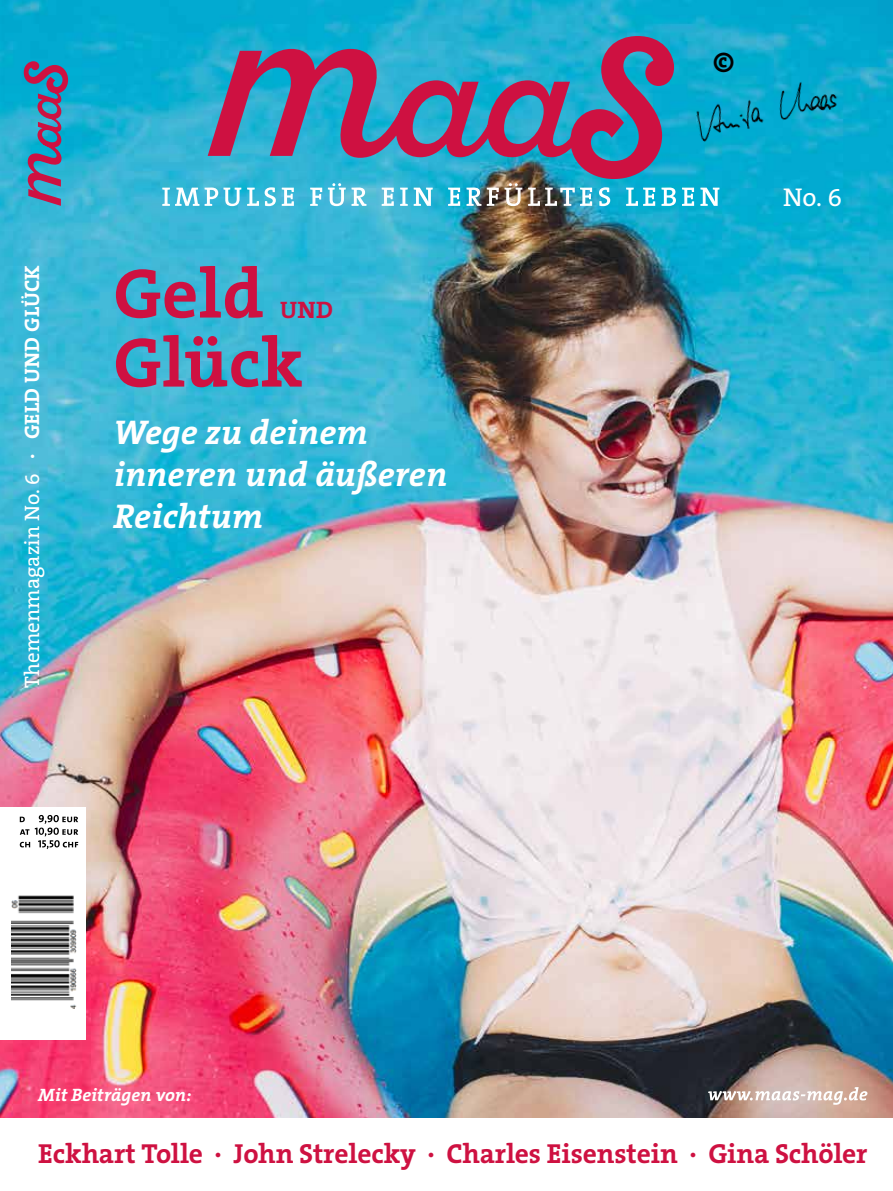
<style>
.page{position:relative;width:893px;height:1191px;background:#fff}
.page>*{position:absolute;margin:0;border:0;box-sizing:border-box;transform-origin:0 0}
.t1{font:700 70.5px "The Serif B7";letter-spacing:.005em;color:#ce1141}
.t2{font:italic 700 34.5px/42px "The Serif B7";color:#fff}
.t3{font:700 28.8px "The Serif B7";color:#000}
.t4{font:700 27.6px "The Serif B7";letter-spacing:-.005em;color:#ce1141}
.t5{font:25.8px "The Serif B5 Plain";color:#fff}
.t6{font:700 24px "The Serif B7";color:#ce1141}
.t7{font:21px "The Serif B5 Plain";letter-spacing:.005em;color:#fff}
.t8{font:italic 700 18px "The Serif B7";color:#fff}
.s1{font-family:"The Serif B7";font-weight:700}
</style>
<div class="page">
<img style="left:0;top:0;width:893px;height:1118px">
<img style="left:694px;top:77px;width:148px;height:67px">
<div style="left:0;top:807px;width:85px;height:232px;background:#fff"></div>
<img style="left:12px;top:895px;width:64px;height:113px">
<svg style="left:24px;top:61px;width:44px;height:145px;background:#587aa1"></svg>
<svg style="left:208px;top:36px;width:466px;height:143px;background:#5b7aa0"></svg>
<img style="left:162px;top:183px;width:557px;height:23px">
<svg style="left:708px;top:1087px;width:159px;height:17px"></svg>
<svg style="left:20px;top:815px;width:58px;height:34px"></svg>
<p class="t7" style="left:21px;top:688px;width:424px;rotate:-90deg">Themenmagazin No. 6 <sup>.</sup> <span class="s1">GELD UND GLÜCK</span></p>
<h1 class="t1" style="left:113px;top:256px;width:152px">Geld</h1>
<p class="t6" style="left:280px;top:296px;width:55px">UND</p>
<h1 class="t1" style="left:113px;top:325px;width:191px">Glück</h1>
<p class="t2" style="left:113px;top:412px;width:336px">Wege zu deinem inneren und äußeren<br>Reichtum</p>
<p class="t8" style="left:38px;top:1084px;width:155px">Mit Beiträgen von:</p>
<p class="t3" style="left:713px;top:47px;width:23px">©</p>
<p class="t5" style="left:783px;top:184px;width:60px">No. 6</p>
<p class="t4" style="left:38px;top:1139px;width:831px">Eckhart Tolle <sup>.</sup> John Strelecky <sup>.</sup> Charles Eisenstein <sup>.</sup> Gina Schöler</p>
</div>
